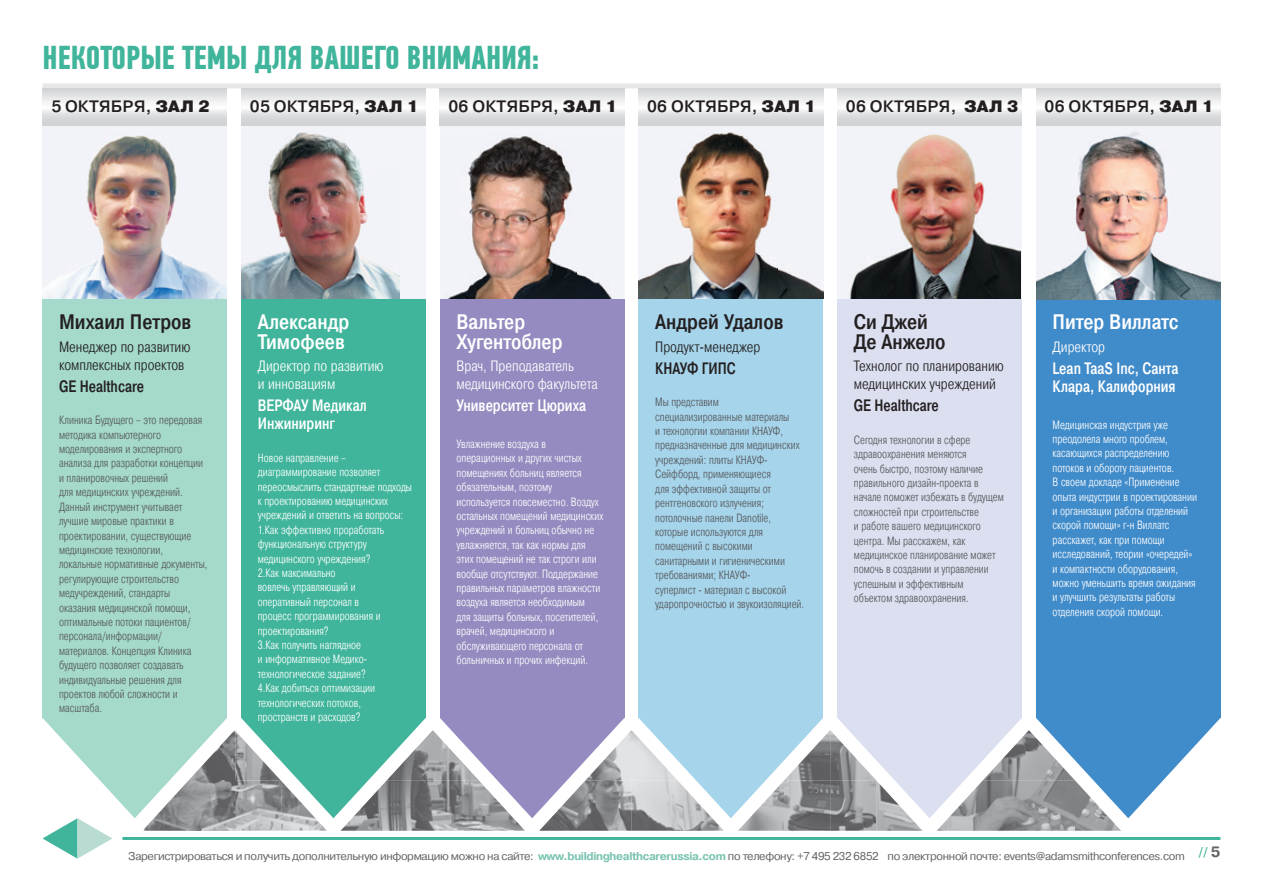
<style>
.page{position:relative;width:1263px;height:893px;background:#fff}
.page>*{position:absolute;margin:0;border:0;box-sizing:border-box;transform-origin:0 0}
.t1{font:700 33px "PF Din Text Comp Pro";color:#40b59b}
.t2{font:500 21px/19.5px "Pragmatica Cond";color:#fff}
.t3{font:500 21px/19.5px "Pragmatica Cond";color:#231f20}
.t4{font:500 16.5px "Pragmatica";letter-spacing:.01em;color:#231f20}
.t5{font:500 16.5px/18px "Pragmatica Cond";color:#fff;scale:.92 1}
.t6{font:500 16.5px "Pragmatica Cond";color:#231f20;scale:.92 1}
.t7{font:300 15px/18px "Pragmatica Cond";color:#231f20}
.t8{font:300 15px/18px "Pragmatica Cond";color:#fff}
.t9{font:300 12px/14.4px "Pragmatica Cond";color:#fff;scale:.92 1}
.t10{font:300 12px/14.4px "Pragmatica Cond";color:#57585a;scale:.92 1}
.t11{font:11.25px "Pragmatica";letter-spacing:-.03em;color:#636366}
.s1{font-weight:900}
.s2{font-weight:700;color:#79c3b0}
</style>
<div class="page">
<hr style="left:122px;top:837px;width:1098px;height:3px;background:#40b59b">
<div style="left:43px;top:83px;width:1177px;height:5px;background:#e6e7e9"></div>
<div style="left:43px;top:88px;width:184px;height:630px;background:#a4d9cb"></div>
<div style="left:639px;top:88px;width:184px;height:630px;background:#a5d4eb"></div>
<svg style="left:1036px;top:718px;width:184px;height:100px"></svg>
<div style="left:1036px;top:88px;width:184px;height:630px;background:#408bca"></div>
<img style="left:426px;top:730px;width:14px;height:50px">
<img style="left:426px;top:780px;width:99px;height:51px">
<img style="left:624px;top:730px;width:15px;height:50px">
<img style="left:539px;top:780px;width:185px;height:51px">
<svg style="left:639px;top:718px;width:184px;height:100px;background:#bbd9e8"></svg>
<img style="left:784px;top:730px;width:53px;height:50px">
<img style="left:738px;top:780px;width:184px;height:51px">
<img style="left:1022px;top:730px;width:53px;height:50px">
<img style="left:937px;top:780px;width:184px;height:51px">
<img style="left:43px;top:125px;width:184px;height:174px">
<img style="left:639px;top:125px;width:184px;height:174px">
<img style="left:1036px;top:125px;width:184px;height:174px">
<svg style="left:43px;top:88px;width:184px;height:37px;background:#e3e4e6"></svg>
<svg style="left:639px;top:88px;width:184px;height:37px;background:#e3e4e6"></svg>
<svg style="left:1036px;top:88px;width:184px;height:37px;background:#e3e4e6"></svg>
<svg style="left:837px;top:718px;width:185px;height:100px"></svg>
<div style="left:837px;top:88px;width:185px;height:630px;background:#dbdff0"></div>
<div style="left:837px;top:125px;width:185px;height:174px;background:#f3f4f9"></div>
<img style="left:840px;top:125px;width:180px;height:174px">
<svg style="left:837px;top:88px;width:185px;height:37px"></svg>
<svg style="left:440px;top:718px;width:184px;height:100px"></svg>
<div style="left:440px;top:88px;width:184px;height:630px;background:#958bc0"></div>
<div style="left:440px;top:125px;width:184px;height:174px;background:#f3f4f9"></div>
<img style="left:447px;top:136px;width:166px;height:163px">
<svg style="left:440px;top:88px;width:184px;height:37px;background:#e3e4e6"></svg>
<svg style="left:43px;top:718px;width:383px;height:141px"></svg>
<div style="left:241px;top:88px;width:185px;height:630px;background:#40b59b"></div>
<div style="left:241px;top:125px;width:185px;height:174px;background:#f3f4f9"></div>
<img style="left:241px;top:132px;width:159px;height:167px">
<svg style="left:241px;top:88px;width:185px;height:37px;background:#e3e4e6"></svg>
<h1 class="t1" style="left:43px;top:38px;width:498px">НЕКОТОРЫЕ ТЕМЫ ДЛЯ ВАШЕГО ВНИМАНИЯ:</h1>
<h3 class="t4" style="left:51px;top:96px;width:160px">5 ОКТЯБРЯ, <span class="s1">ЗАЛ 2</span></h3>
<h3 class="t4" style="left:250px;top:96px;width:170px">05 ОКТЯБРЯ, <span class="s1">ЗАЛ 1</span></h3>
<h3 class="t4" style="left:1045px;top:96px;width:170px">06 ОКТЯБРЯ, <span class="s1">ЗАЛ 1</span></h3>
<h3 class="t4" style="left:448px;top:96px;width:170px">06 ОКТЯБРЯ, <span class="s1">ЗАЛ 1</span></h3>
<h3 class="t4" style="left:647px;top:96px;width:170px">06 ОКТЯБРЯ, <span class="s1">ЗАЛ 1</span></h3>
<h3 class="t4" style="left:846px;top:96px;width:174px">06 ОКТЯБРЯ, <span class="s1">ЗАЛ 3</span></h3>
<h2 class="t3" style="left:59px;top:313px;width:134px">Михаил Петров</h2>
<p class="t7" style="left:59px;top:338px;width:133px">Менеджер по развитию комплексных проектов</p>
<h3 class="t6" style="left:59px;top:376px;width:94px">GE Healthcare</h3>
<p class="t10" style="left:59px;top:413px;width:163px">Клиника Будущего – это передовая методика компьютерного моделирования и экспертного анализа для разработки концепции и планировочных решений<br>для медицинских учреждений.<br>Данный инструмент учитывает лучшие мировые практики в проектировании, существующие медицинские технологии, локальные нормативные документы, регулирующие строительство медучреждений, стандарты оказания медицинской помощи, оптимальные потоки пациентов/ персонала/информации/ материалов. Концепция Клиника будущего позволяет создавать индивидуальные решения для проектов любой сложности и масштаба.</p>
<h2 class="t2" style="left:258px;top:313px;width:93px">Александр<br>Тимофеев</h2>
<p class="t8" style="left:258px;top:357px;width:127px">Директор по развитию и инновациям</p>
<h3 class="t5" style="left:258px;top:397px;width:120px">ВЕРФАУ Медикал<br>Инжиниринг</h3>
<p class="t9" style="left:258px;top:451px;width:169px">Новое направление – диаграммирование позволяет переосмыслить стандартные подходы к проектированию медицинских учреждений и ответить на вопросы:<br>1.Как эффективно проработать функциональную структуру медицинского учреждения?<br>2.Как максимально<br>вовлечь управляющий и оперативный персонал в<br>процесс программирования и проектирования?<br>3.Как получить наглядное<br>и информативное Медико&shy;технологическое задание?<br>4.Как добиться оптимизации технологических потоков, пространств и расходов?</p>
<h2 class="t2" style="left:456px;top:313px;width:107px">Вальтер<br>Хугентоблер</h2>
<p class="t8" style="left:456px;top:357px;width:143px">Врач, Преподаватель медицинского факультета</p>
<h3 class="t5" style="left:456px;top:397px;width:142px">Университет Цюриха</h3>
<p class="t9" style="left:456px;top:437px;width:161px">Увлажнение воздуха в операционных и других чистых помещениях больниц является обязательным, поэтому используется повсеместно. Воздух остальных помещений медицинских учреждений и больниц обычно не увлажняется, так как нормы для этих помещений не так строги или вообще отсутствуют. Поддержание правильных параметров влажности воздуха является необходимым<br>для защиты больных, посетителей, врачей, медицинского и обслуживающего персонала от больничных и прочих инфекций.</p>
<h2 class="t3" style="left:655px;top:313px;width:130px">Андрей Удалов</h2>
<p class="t7" style="left:655px;top:338px;width:107px">Продукт-менеджер</p>
<h3 class="t6" style="left:655px;top:358px;width:89px">КНАУФ ГИПС</h3>
<p class="t10" style="left:655px;top:395px;width:163px">Мы представим специализированные материалы<br>и технологии компании КНАУФ, предназначенные для медицинских учреждений: плиты КНАУФ-<br>Сейфборд, применяющиеся<br>для эффективной защиты от рентгеновского излучения; потолочные панели Danotile, которые используются для помещений с высокими санитарными и гигиеническими требованиями; КНАУФ-<br>суперлист - материал с высокой ударопрочностью и звукоизоляцией.</p>
<h2 class="t3" style="left:854px;top:313px;width:93px">Си Джей<br>Де Анжело</h2>
<p class="t7" style="left:854px;top:357px;width:151px">Технолог по планированию медицинских учреждений</p>
<h3 class="t6" style="left:854px;top:396px;width:94px">GE Healthcare</h3>
<p class="t10" style="left:854px;top:433px;width:165px">Сегодня технологии в сфере здравоохранения меняются<br>очень быстро, поэтому наличие правильного дизайн-проекта в начале поможет избежать в будущем сложностей при строительстве<br>и работе вашего медицинского центра. Мы расскажем, как медицинское планирование может помочь в создании и управлении успешным и эффективным объектом здравоохранения.</p>
<h2 class="t2" style="left:1052px;top:313px;width:128px">Питер Виллатс</h2>
<p class="t8" style="left:1052px;top:338px;width:54px">Директор</p>
<h3 class="t5" style="left:1052px;top:360px;width:138px">Lean TaaS Inc, Санта<br>Клара, Калифорния</h3>
<p class="t9" style="left:1052px;top:417px;width:158px">Медицинская индустрия уже преодолела много проблем, касающихся распределению потоков и обороту пациентов.<br>В своем докладе «Применение опыта индустрии в проектировании и организации работы отделений скорой помощи» г-н Виллатс расскажет, как при помощи исследований, теории «очередей» и компактности оборудования, можно уменьшить время ожидания и улучшить результаты работы отделения скорой помощи.</p>
<p class="t11" style="left:128px;top:849px;width:1094px">Зарегистрироваться и получить дополнительную информацию можно на сайте: <span class="s2">www.buildinghealthcarerussia.com</span> по телефону: +7 495 232 6852 по электронной почте: events@adamsmithconferences.com <sup>//</sup> <sup>5</sup></p>
</div>
